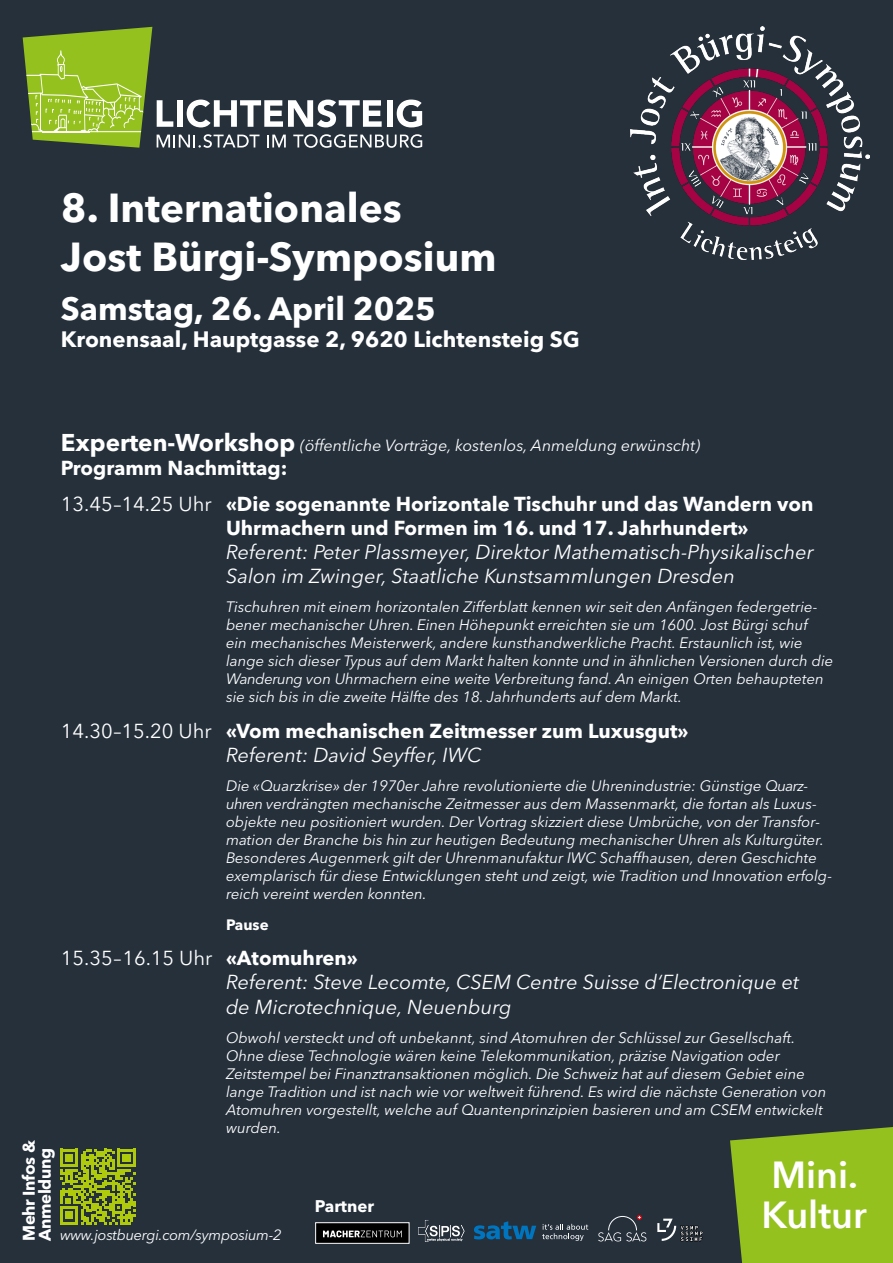
<style>
.page{position:relative;width:893px;height:1263px;background:#25303b}
.page>*{position:absolute;margin:0;border:0;box-sizing:border-box;transform-origin:0 0}
.t1{font:700 40.2px/48.2px "Avenir Next LT Pro";color:#fff}
.t2{font:600 37.65px/40px "Avenir Next";color:#fff}
.t3{font:700 32.1px "Avenir Next LT Pro";color:#fff}
.t4{font:700 22.05px "Avenir Next LT Pro";color:#fff}
.t5{font:italic 20.1px/24.2px "Avenir Next LT Pro";color:#fff}
.t6{font:700 20.1px/35.5px "Avenir Next LT Pro";color:#fff}
.t7{font:700 16.8px/16px "Avenir Next LT Pro";letter-spacing:-.02em;color:#fff}
.t8{font:700 16.8px "Avenir Next LT Pro";color:#fff}
.t9{font:italic 16.05px "Avenir Next LT Pro";color:#fff}
.t10{font:italic 15px/18px "Avenir Next LT Pro";color:#fff}
.t11{font:700 15px "Avenir Next LT Pro";color:#fff}
.t12{font:italic 14.7px "Avenir Next LT Pro";letter-spacing:-.02em;color:#fff}
.s1{font-weight:700;font-style:normal;font-size:24.15px}
.s2{font-weight:400}
.s3{font-weight:400;font-style:italic}
.s4{font-style:normal}
.s5{font-weight:700;font-style:normal}
</style>
<div class="page">
<img style="left:630px;top:27px;width:240px;height:233px">
<svg style="left:23px;top:27px;width:399px;height:121px"></svg>
<hr style="left:42px;top:131px;width:47px;height:1px;background:#fff">
<svg style="left:730px;top:1127px;width:163px;height:136px"></svg>
<svg style="left:542px;top:1224px;width:46px;height:17px"></svg>
<svg style="left:474px;top:1221px;width:62px;height:18px"></svg>
<img style="left:418px;top:1220px;width:47px;height:22px">
<svg style="left:657px;top:1218px;width:46px;height:23px"></svg>
<svg style="left:598px;top:1215px;width:48px;height:26px"></svg>
<div style="left:316px;top:1223px;width:93px;height:20px;background:#000"></div>
<svg style="left:323px;top:1230px;width:79px;height:7px"></svg>
<div style="left:315px;top:1222px;width:95px;height:22px;border:1px solid #fff"></div>
<svg style="left:60px;top:1149px;width:76px;height:75px"></svg>
<h1 class="t1" style="left:61px;top:184px;width:437px">8. Internationales<br>Jost Bürgi-Symposium</h1>
<h3 class="t3" style="left:61px;top:289px;width:377px">Samstag, 26. April 2025</h3>
<h3 class="t4" style="left:61px;top:325px;width:520px">Kronensaal, Hauptgasse 2, 9620 Lichtensteig SG</h3>
<p class="t9" style="left:61px;top:436px;width:641px"><span class="s1">Experten-Workshop</span> (öffentliche Vorträge, kostenlos, Anmeldung erwünscht)</p>
<h3 class="t6" style="left:61px;top:450px;width:754px">Programm Nachmittag:<br><span class="s2">13.45–14.25 Uhr</span> «Die sogenannte Horizontale Tischuhr und das Wandern von</h3>
<h3 class="t6" style="left:226px;top:510px;width:524px">Uhrmachern und Formen im 16. und 17. Jahrhundert»</h3>
<h3 class="t5" style="left:226px;top:540px;width:589px">Referent: Peter Plassmeyer, Direktor Mathematisch-Physikalischer<br>Salon im Zwinger, Staatliche Kunstsammlungen Dresden</h3>
<p class="t10" style="left:226px;top:598px;width:609px">Tischuhren mit einem horizontalen Zifferblatt kennen wir seit den Anfängen federgetrie&shy;bener mechanischer Uhren. Einen Höhepunkt erreichten sie um 1600. Jost Bürgi schuf<br>ein mechanisches Meisterwerk, andere kunsthandwerkliche Pracht. Erstaunlich ist, wie lange sich dieser Typus auf dem Markt halten konnte und in ähnlichen Versionen durch die Wanderung von Uhrmachern eine weite Verbreitung fand. An einigen Orten behaupteten sie sich bis in die zweite Hälfte des 18. Jahrhunderts auf dem Markt.</p>
<h3 class="t6" style="left:226px;top:718px;width:464px;line-height:24.2px;text-indent:-165px"><span class="s2">14.30–15.20 Uhr</span> «Vom mechanischen Zeitmesser zum Luxusgut»<br><span class="s3">Referent: David Seyffer, IWC</span></h3>
<p class="t10" style="left:226px;top:777px;width:608px">Die «Quarzkrise» der 1970er Jahre revolutionierte die Uhrenindustrie: Günstige Quarz&shy;uhren verdrängten mechanische Zeitmesser aus dem Massenmarkt, die fortan als Luxus&shy;objekte neu positioniert wurden. Der Vortrag skizziert diese Umbrüche, von der Transfor&shy;mation der Branche bis hin zur heutigen Bedeutung mechanischer Uhren als Kulturgüter.<br>Besonderes Augenmerk gilt der Uhrenmanufaktur IWC Schaffhausen, deren Geschichte exemplarisch für diese Entwicklungen steht und zeigt, wie Tradition und Innovation erfolg&shy;reich vereint werden konnten.</p>
<p class="t11" style="left:226px;top:915px;width:44px">Pause</p>
<h3 class="t5" style="left:226px;top:946px;width:575px;text-indent:-165px"><span class="s4">15.35–16.15 Uhr</span> <span class="s5">«Atomuhren»<br></span>Referent: Steve Lecomte, CSEM Centre Suisse d‘Electronique et de Microtechnique, Neuenburg</h3>
<p class="t10" style="left:226px;top:1029px;width:602px">Obwohl versteckt und oft unbekannt, sind Atomuhren der Schlüssel zur Gesellschaft.<br>Ohne diese Technologie wären keine Telekommunikation, präzise Navigation oder Zeitstempel bei Finanztransaktionen möglich. Die Schweiz hat auf diesem Gebiet eine lange Tradition und ist nach wie vor weltweit führend. Es wird die nächste Generation von Atomuhren vorgestellt, welche auf Quantenprinzipien basieren und am CSEM entwickelt wurden.</p>
<p class="t7" style="left:21px;top:1241px;width:103px;rotate:-90deg">Mehr Infos &amp;<br>Anmeldung</p>
<p class="t12" style="left:60px;top:1226px;width:223px">www.jostbuergi.com/symposium-2</p>
<p class="t8" style="left:315px;top:1196px;width:61px">Partner</p>
<h2 class="t2" style="left:761px;top:1154px;width:107px">Mini.<br>Kultur</h2>
</div>
